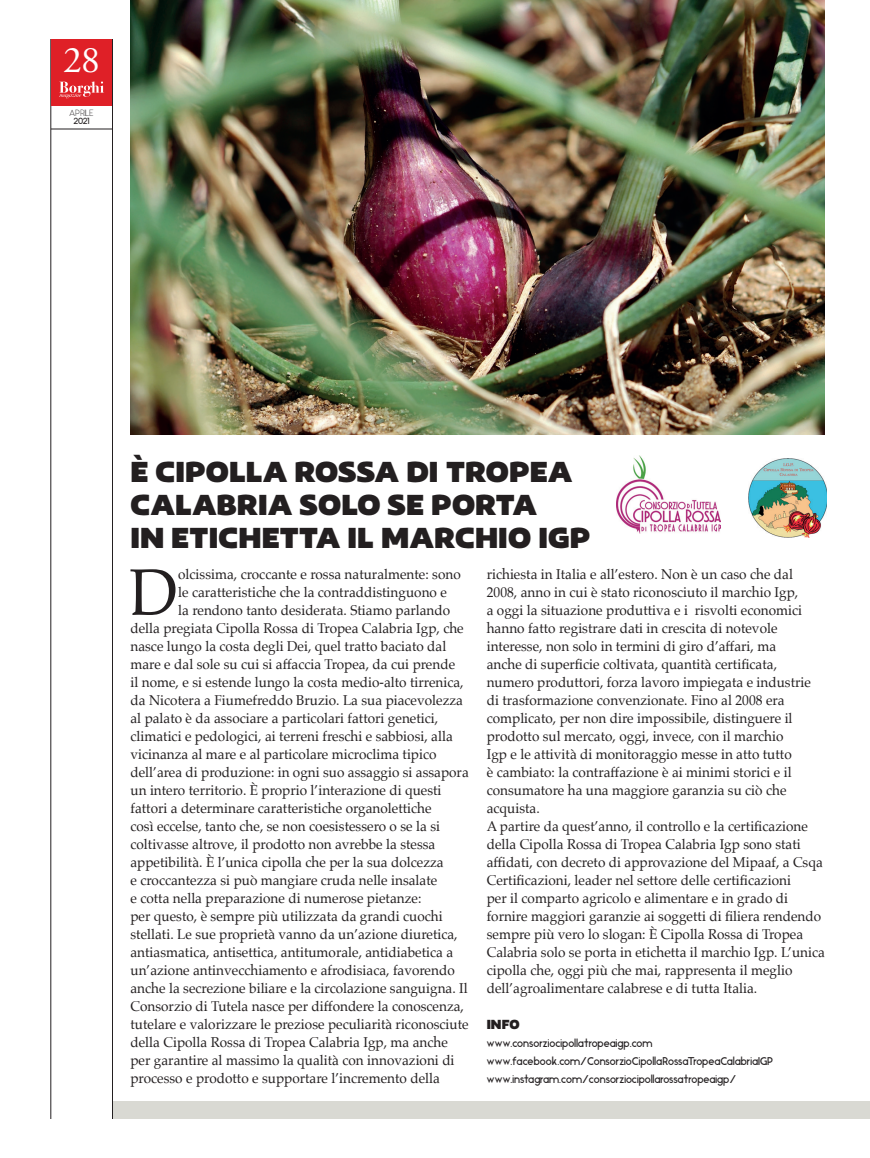
<style>
.page{position:relative;width:870px;height:1158px;background:#fff}
.page>*{position:absolute;margin:0;border:0;box-sizing:border-box;transform-origin:0 0}
.t1{font:65.85px "Palatino";color:#231f20;scale:.95 1}
.t2{font:37.5px "Adobe Garamond Pro";color:#fff}
.t3{font:800 33px/33px "Scornodemo";color:#231f20}
.t4{font:800 15px "Scornodemo";color:#231f20}
.t5{font:14.25px/18px "Palatino";color:#231f20;scale:.95 1}
.t6{font:11.25px/18px "Ikaros";color:#231f20}
.t7{font:300 9px "Ikaros";letter-spacing:-.055em;color:#231f20}
.t8{font:9px "Ikaros";color:#231f20}
</style>
<div class="page">
<hr style="left:51px;top:39px;width:1px;height:1080px;background:#231f20">
<div style="left:113px;top:1101px;width:757px;height:18px;background:#d9d9d3"></div>
<div style="left:51px;top:39px;width:61px;height:67px;background:#df2027"></div>
<svg style="left:59px;top:81px;width:45px;height:18px"></svg>
<hr style="left:51px;top:129px;width:61px;height:1px;background:#231f20">
<hr style="left:112px;top:39px;width:1px;height:1080px;background:#231f20">
<img style="left:130px;top:0;width:695px;height:435px">
<img style="left:616px;top:455px;width:104px;height:79px">
<img style="left:749px;top:459px;width:78px;height:78px">
<h2 class="t2" style="left:63px;top:38px;width:38px">28</h2>
<p class="t7" style="left:69px;top:108px;width:26px">APRILE</p>
<p class="t8" style="left:73px;top:116px;width:18px">2021</p>
<h3 class="t3" style="left:130px;top:456px;width:461px">È CIPOLLA ROSSA DI TROPEA<br>CALABRIA SOLO SE PORTA<br>IN ETICHETTA IL MARCHIO IGP</h3>
<h1 class="t1" style="left:130px;top:538px;width:52px">D</h1>
<p class="t5" style="left:178px;top:565px;width:299px">olcissima, croccante e rossa naturalmente: sono</p>
<p class="t5" style="left:487px;top:565px;width:358px">richiesta in Italia e all’estero. Non è un caso che dal 2008, anno in cui è stato riconosciuto il marchio Igp,<br>a oggi la situazione produttiva e i risvolti economici hanno fatto registrare dati in crescita di notevole interesse, non solo in termini di giro d’affari, ma<br>anche di superficie coltivata, quantità certificata, numero produttori, forza lavoro impiegata e industrie di trasformazione convenzionate. Fino al 2008 era complicato, per non dire impossibile, distinguere il prodotto sul mercato, oggi, invece, con il marchio<br>Igp e le attività di monitoraggio messe in atto tutto<br>è cambiato: la contraffazione è ai minimi storici e il consumatore ha una maggiore garanzia su ciò che acquista.<br>A partire da quest’anno, il controllo e la certificazione della Cipolla Rossa di Tropea Calabria Igp sono stati affidati, con decreto di approvazione del Mipaaf, a Csqa Certificazioni, leader nel settore delle certificazioni<br>per il comparto agricolo e alimentare e in grado di fornire maggiori garanzie ai soggetti di filiera rendendo sempre più vero lo slogan: È Cipolla Rossa di Tropea Calabria solo se porta in etichetta il marchio Igp. L’unica cipolla che, oggi più che mai, rappresenta il meglio dell’agroalimentare calabrese e di tutta Italia.</p>
<p class="t4" style="left:487px;top:1017px;width:34px">INFO</p>
<p class="t6" style="left:487px;top:1034px;width:288px">www.consorziocipollatropeaigp.com www.facebook.com/ConsorzioCipollaRossaTropeaCalabriaIGP www.instagram.com/consorziocipollarossatropeaigp/</p>
<p class="t5" style="left:178px;top:583px;width:284px">le caratteristiche che la contraddistinguono e</p>
<p class="t5" style="left:178px;top:601px;width:288px">la rendono tanto desiderata. Stiamo parlando</p>
<p class="t5" style="left:130px;top:619px;width:352px">della pregiata Cipolla Rossa di Tropea Calabria Igp, che</p>
<p class="t5" style="left:130px;top:637px;width:334px">nasce lungo la costa degli Dei, quel tratto baciato dal</p>
<p class="t5" style="left:130px;top:655px;width:343px">mare e dal sole su cui si affaccia Tropea, da cui prende</p>
<p class="t5" style="left:130px;top:673px;width:352px">il nome, e si estende lungo la costa medio-alto tirrenica,</p>
<p class="t5" style="left:130px;top:691px;width:352px">da Nicotera a Fiumefreddo Bruzio. La sua piacevolezza</p>
<p class="t5" style="left:130px;top:709px;width:325px">al palato è da associare a particolari fattori genetici,</p>
<p class="t5" style="left:130px;top:727px;width:341px">climatici e pedologici, ai terreni freschi e sabbiosi, alla</p>
<p class="t5" style="left:130px;top:745px;width:324px">vicinanza al mare e al particolare microclima tipico</p>
<p class="t5" style="left:130px;top:763px;width:358px">dell’area di produzione: in ogni suo assaggio si assapora</p>
<p class="t5" style="left:130px;top:781px;width:329px">un intero territorio. È proprio l’interazione di questi</p>
<p class="t5" style="left:130px;top:799px;width:319px">fattori a determinare caratteristiche organolettiche</p>
<p class="t5" style="left:130px;top:817px;width:327px">così eccelse, tanto che, se non coesistessero o se la si</p>
<p class="t5" style="left:130px;top:835px;width:322px">coltivasse altrove, il prodotto non avrebbe la stessa</p>
<p class="t5" style="left:130px;top:853px;width:331px">appetibilità. È l’unica cipolla che per la sua dolcezza</p>
<p class="t5" style="left:130px;top:871px;width:324px">e croccantezza si può mangiare cruda nelle insalate</p>
<p class="t5" style="left:130px;top:889px;width:308px">e cotta nella preparazione di numerose pietanze:</p>
<p class="t5" style="left:130px;top:907px;width:330px">per questo, è sempre più utilizzata da grandi cuochi</p>
<p class="t5" style="left:130px;top:925px;width:346px">stellati. Le sue proprietà vanno da un’azione diuretica,</p>
<p class="t5" style="left:130px;top:943px;width:341px">antiasmatica, antisettica, antitumorale, antidiabetica a</p>
<p class="t5" style="left:130px;top:961px;width:343px">un’azione antinvecchiamento e afrodisiaca, favorendo</p>
<p class="t5" style="left:130px;top:979px;width:356px">anche la secrezione biliare e la circolazione sanguigna. Il</p>
<p class="t5" style="left:130px;top:997px;width:353px">Consorzio di Tutela nasce per diffondere la conoscenza,</p>
<p class="t5" style="left:130px;top:1015px;width:357px">tutelare e valorizzare le preziose peculiarità riconosciute</p>
<p class="t5" style="left:130px;top:1033px;width:336px">della Cipolla Rossa di Tropea Calabria Igp, ma anche</p>
<p class="t5" style="left:130px;top:1051px;width:343px">per garantire al massimo la qualità con innovazioni di</p>
<p class="t5" style="left:130px;top:1069px;width:327px">processo e prodotto e supportare l’incremento della</p>
</div>
